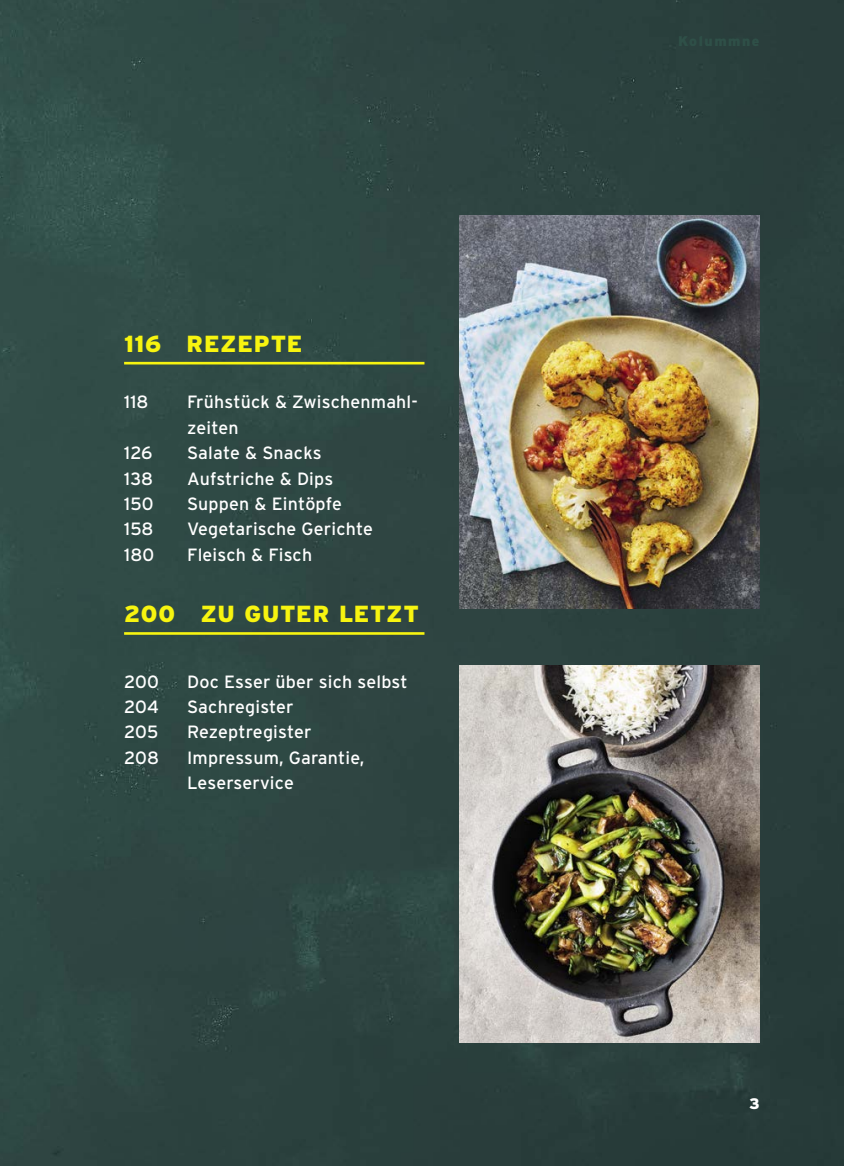
<style>
.page{position:relative;width:844px;height:1166px;background:#fff}
.page>*{position:absolute;margin:0;border:0;box-sizing:border-box;transform-origin:0 0}
.t1{font:900 23.28px "Interstate";letter-spacing:.03em;color:#f7f410}
.t2{font:17.68px/25.4px "Interstate";letter-spacing:.01em;color:#fff}
.t3{font:900 15.22px "Interstate";color:#fff}
</style>
<div class="page">
<img style="left:0;top:0;width:843px;height:1166px">
<img style="left:459px;top:665px;width:300px;height:378px">
<img style="left:459px;top:216px;width:300px;height:393px">
<hr style="left:124px;top:362px;width:300px;height:2px;background:#f7f410">
<hr style="left:124px;top:632px;width:300px;height:3px;background:#f7f410">
<h1 class="t1" style="left:124px;top:330px;width:180px">116 REZEPTE</h1>
<p class="t2" style="left:124px;top:391px;width:26px">118</p>
<p class="t2" style="left:187px;top:391px;width:232px">Frühstück &amp; Zwischenmahl&shy;zeiten</p>
<p class="t2" style="left:124px;top:442px;width:30px">126</p>
<p class="t2" style="left:187px;top:442px;width:136px">Salate &amp; Snacks</p>
<p class="t2" style="left:124px;top:467px;width:30px">138</p>
<p class="t2" style="left:187px;top:467px;width:147px">Aufstriche &amp; Dips</p>
<p class="t2" style="left:124px;top:492px;width:31px">150</p>
<p class="t2" style="left:187px;top:492px;width:156px">Suppen &amp; Eintöpfe</p>
<p class="t2" style="left:124px;top:518px;width:31px">158</p>
<p class="t2" style="left:187px;top:518px;width:187px">Vegetarische Gerichte</p>
<p class="t2" style="left:124px;top:543px;width:32px">180</p>
<p class="t2" style="left:187px;top:543px;width:126px">Fleisch &amp; Fisch</p>
<h1 class="t1" style="left:124px;top:600px;width:296px">200 ZU GUTER LETZT</h1>
<p class="t2" style="left:124px;top:670px;width:36px">200</p>
<p class="t2" style="left:187px;top:670px;width:222px">Doc Esser über sich selbst</p>
<p class="t2" style="left:124px;top:695px;width:36px">204</p>
<p class="t2" style="left:187px;top:695px;width:108px">Sachregister</p>
<p class="t2" style="left:124px;top:721px;width:36px">205</p>
<p class="t2" style="left:187px;top:721px;width:126px">Rezeptregister</p>
<p class="t2" style="left:124px;top:746px;width:36px">208</p>
<p class="t2" style="left:187px;top:746px;width:179px">Impressum, Garantie,<br>Leserservice</p>
<p class="t3" style="left:749px;top:1094px;width:12px">3</p>
</div>
